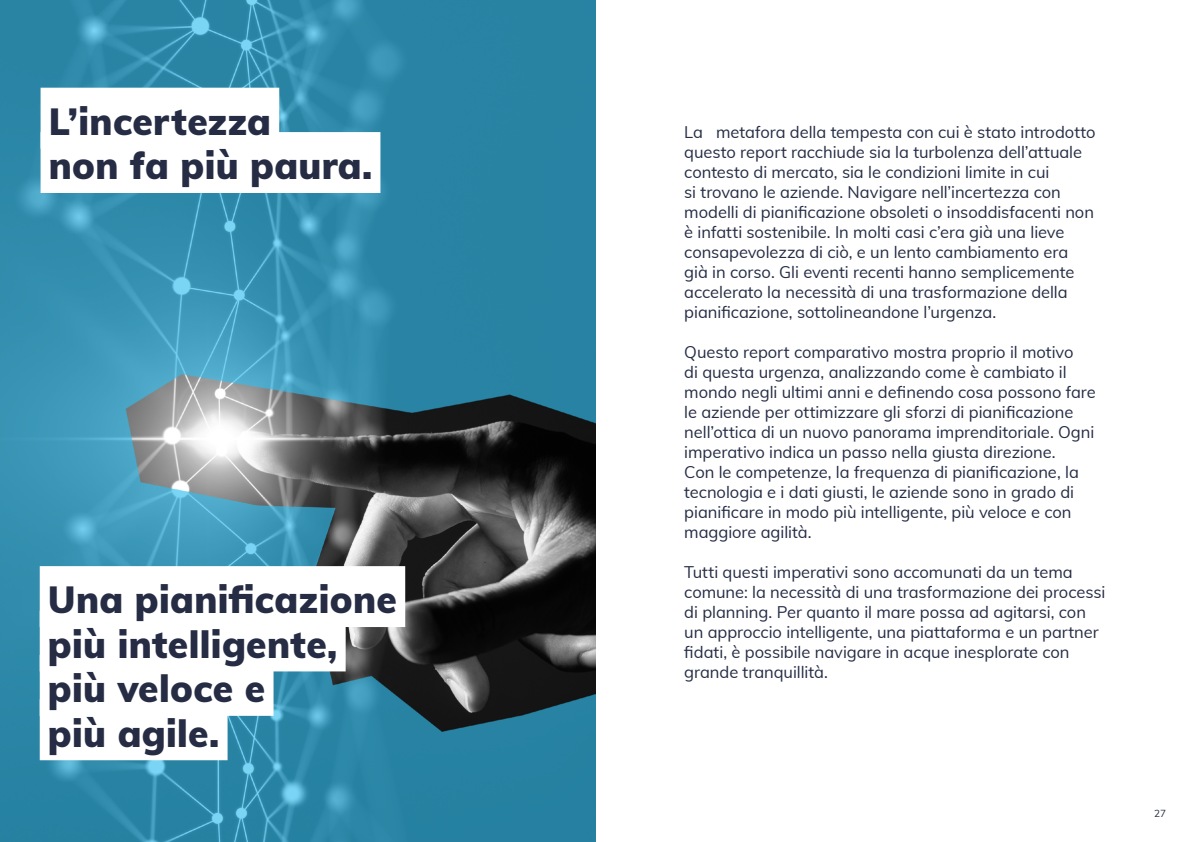
<style>
.page{position:relative;width:1191px;height:842px;background:#fff}
.page>*{position:absolute;margin:0;border:0;box-sizing:border-box;transform-origin:0 0}
.t1{font:900 37px/44.4px "Muli";letter-spacing:.01em;color:#252c44}
.t2{font:16.5px/20px "Muli";letter-spacing:-.005em;color:#252c44}
.t3{font:10px "Muli";color:#252c44}
</style>
<div class="page">
<img style="left:0;top:0;width:595px;height:842px">
<div style="left:41px;top:88px;width:238px;height:61px;background:#fff"></div>
<div style="left:41px;top:132px;width:339px;height:61px;background:#fff"></div>
<div style="left:40px;top:566px;width:365px;height:61px;background:#fff"></div>
<div style="left:40px;top:610px;width:306px;height:61px;background:#fff"></div>
<div style="left:40px;top:655px;width:233px;height:61px;background:#fff"></div>
<div style="left:40px;top:699px;width:187px;height:61px;background:#fff"></div>
<h1 class="t1" style="left:49px;top:98px;width:325px">L’incertezza<br>non fa più paura.</h1>
<h1 class="t1" style="left:48px;top:576px;width:350px">Una pianificazione più intelligente, più veloce e<br>più agile.</h1>
<p class="t2" style="left:684px;top:122px;width:413px">La metafora della tempesta con cui è stato introdotto questo report racchiude sia la turbolenza dell’attuale contesto di mercato, sia le condizioni limite in cui<br>si trovano le aziende. Navigare nell’incertezza con modelli di pianificazione obsoleti o insoddisfacenti non è infatti sostenibile. In molti casi c’era già una lieve consapevolezza di ciò, e un lento cambiamento era già in corso. Gli eventi recenti hanno semplicemente accelerato la necessità di una trasformazione della pianificazione, sottolineandone l’urgenza.</p>
<p class="t2" style="left:684px;top:342px;width:413px">Questo report comparativo mostra proprio il motivo<br>di questa urgenza, analizzando come è cambiato il mondo negli ultimi anni e definendo cosa possono fare le aziende per ottimizzare gli sforzi di pianificazione nell’ottica di un nuovo panorama imprenditoriale. Ogni imperativo indica un passo nella giusta direzione.<br>Con le competenze, la frequenza di pianificazione, la tecnologia e i dati giusti, le aziende sono in grado di pianificare in modo più intelligente, più veloce e con maggiore agilità.</p>
<p class="t2" style="left:684px;top:562px;width:422px">Tutti questi imperativi sono accomunati da un tema comune: la necessità di una trasformazione dei processi di planning. Per quanto il mare possa ad agitarsi, con un approccio intelligente, una piattaforma e un partner fidati, è possibile navigare in acque inesplorate con grande tranquillità.</p>
<p class="t3" style="left:1154px;top:806px;width:13px">27</p>
</div>
